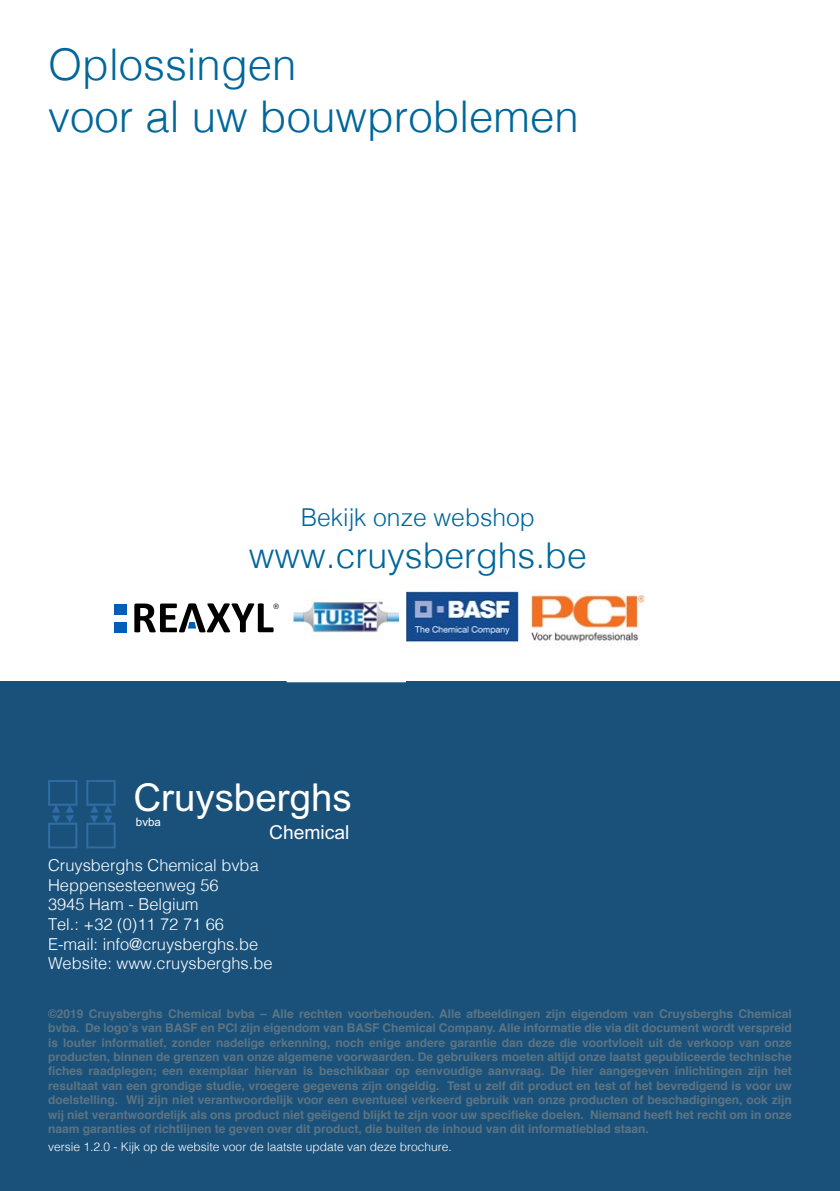
<style>
.page{position:relative;width:840px;height:1191px;background:#fff}
.page>*{position:absolute;margin:0;border:0;box-sizing:border-box;transform-origin:0 0}
.t1{font:300 43.8px "Helvetica";color:#00679b}
.t2{font:38.6px "Arial";color:#fff}
.t3{font:300 35.6px "Helvetica";color:#00679b}
.t4{font:300 24.6px "Helvetica";color:#00679b}
.t5{font:19.2px "Arial";color:#fff}
.t6{font:300 16.4px "Helvetica";color:#fff}
.t7{font:700 12px/14.4px "Helvetica";color:#5d7482;text-align:justify}
.reaxyl_doorlopend_te{font:300 12px "Helvetica";color:#fff}
.t8{font:11.6px "Arial";color:#fff}
.t9{font:7.6px "Helvetica";color:#000}
</style>
<div class="page">
<div style="left:0;top:682px;width:839px;height:509px;background:#19517b"></div>
<img style="left:531px;top:594px;width:112px;height:51px">
<img style="left:406px;top:591px;width:113px;height:54px">
<img style="left:294px;top:601px;width:103px;height:32px">
<svg style="left:48px;top:780px;width:29px;height:68px"></svg>
<svg style="left:86px;top:780px;width:30px;height:68px"></svg>
<svg style="left:134px;top:603px;width:139px;height:29px"></svg>
<div style="left:114px;top:604px;width:13px;height:10px;background:#005db9"></div>
<div style="left:114px;top:622px;width:13px;height:10px;background:#005db9"></div>
<p class="t1" style="left:48px;top:27px;width:249px">Oplossingen</p>
<p class="t1" style="left:48px;top:79px;width:531px">voor al uw bouwproblemen</p>
<p class="t4" style="left:300px;top:496px;width:235px">Bekijk onze webshop</p>
<p class="t3" style="left:249px;top:525px;width:339px">www.cruysberghs.be</p>
<p class="t9" style="left:273px;top:600px;width:7px">®</p>
<p class="t2" style="left:133px;top:772px;width:220px">Cruysberghs</p>
<p class="t8" style="left:136px;top:814px;width:27px">bvba</p>
<p class="t5" style="left:269px;top:819px;width:82px">Chemical</p>
<p class="t6" style="left:48px;top:851px;width:212px">Cruysberghs Chemical bvba</p>
<p class="t6" style="left:48px;top:871px;width:172px">Heppensesteenweg 56</p>
<p class="t6" style="left:48px;top:890px;width:152px">3945 Ham - Belgium</p>
<p class="t6" style="left:48px;top:910px;width:177px">Tel.: +32 (0)11 72 71 66</p>
<p class="t6" style="left:48px;top:930px;width:211px">E-mail: info@cruysberghs.be</p>
<p class="t6" style="left:48px;top:949px;width:226px">Website: www.cruysberghs.be</p>
<p class="t7" style="left:48px;top:1006px;width:745px">©2019 Cruysberghs Chemical bvba – Alle rechten voorbehouden. Alle afbeeldingen zijn eigendom van Cruysberghs Chemical bvba. De logo’s van BASF en PCI zijn eigendom van BASF Chemical Company. Alle informatie die via dit document wordt verspreid is louter informatief, zonder nadelige erkenning, noch enige andere garantie dan deze die voortvloeit uit de verkoop van onze producten, binnen de grenzen van onze algemene voorwaarden. De gebruikers moeten altijd onze laatst gepubliceerde technische fiches raadplegen; een exemplaar hiervan is beschikbaar op eenvoudige aanvraag. De hier aangegeven inlichtingen zijn het resultaat van een grondige studie, vroegere gegevens zijn ongeldig. Test u zelf dit product en test of het bevredigend is voor uw doelstelling. Wij zijn niet verantwoordelijk voor een eventueel verkeerd gebruik van onze producten of beschadigingen, ook zijn wij niet verantwoordelijk als ons product niet geëigend blijkt te zijn voor uw specifieke doelen. Niemand heeft het recht om in onze naam garanties of richtlijnen te geven over dit product, die buiten de inhoud van dit informatieblad staan.</p>
<p class="reaxyl_doorlopend_te" style="left:48px;top:1136px;width:405px">versie 1.2.0 - Kijk op de website voor de laatste update van deze brochure.</p>
</div>
